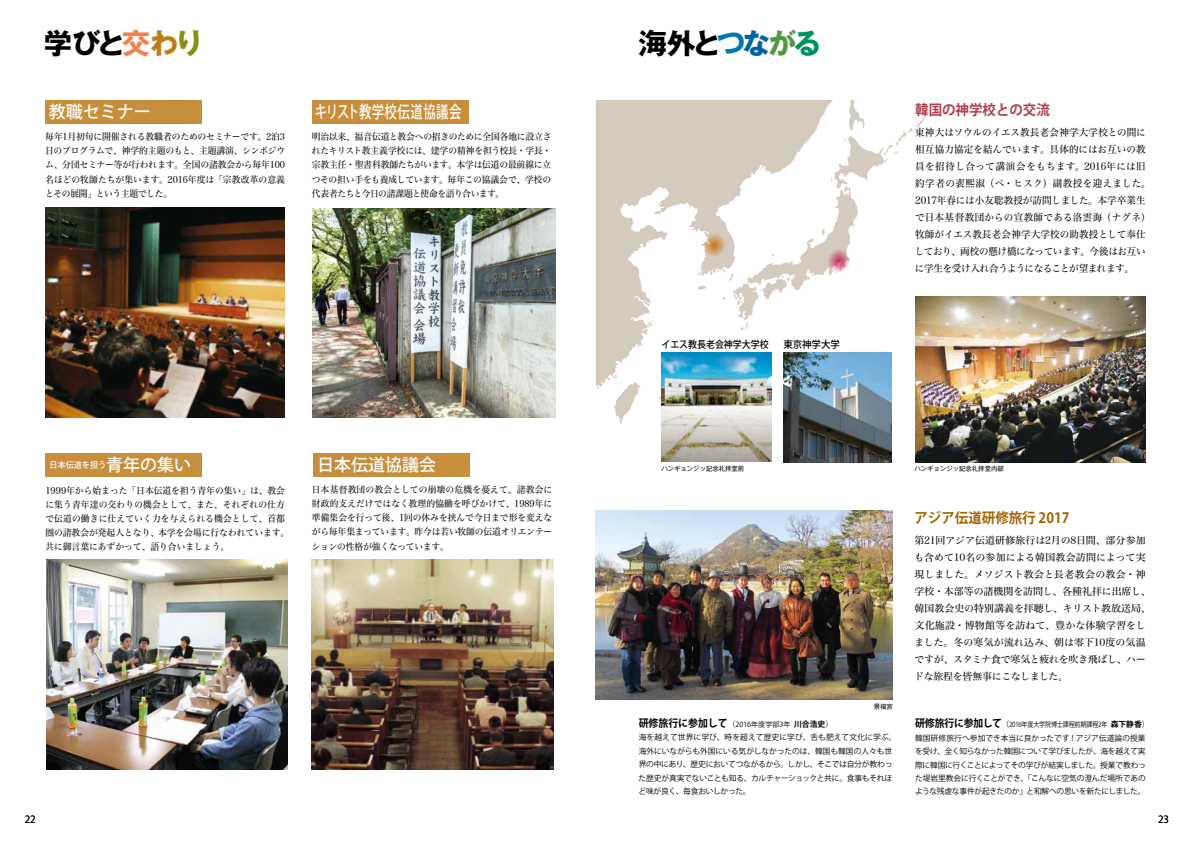
<style>
.page{position:relative;width:1191px;height:842px;background:#fff}
.page>*{position:absolute;margin:0;border:0;box-sizing:border-box;transform-origin:0 0}
.t1{font:700 28.3px "Gothic MB101 Pro";letter-spacing:-.1em;color:#000}
.t2{font:500 17px "Koz Go Pro";color:#fff}
.t3{font:500 17px "Koz Go Pro";letter-spacing:.025em;color:#fff;scale:.73 1}
.t4{font:700 14.2px "Koz Go Pro";color:#a46300;scale:.95 1}
.t5{font:700 14.2px "Koz Go Pro";color:#ae404d;scale:.95 1}
.t6{font:9.9px/17px "Hira Min Std W4";letter-spacing:.005em;color:#000;scale:.96 1}
.t7{font:9.9px/17px "Hira Min Std W4";letter-spacing:.005em;color:#000}
.t8{font:500 9.9px "Koz Go Pro";color:#000;scale:.9 1}
.t9{font:500 9.9px "Koz Go Pro";color:#000;scale:.95 1}
.t10{font:9.9px "Koz Go Pro";color:#000}
.t11{font:9.2px/14.2px "Hira Min Std W4";color:#000;text-align:justify;scale:.95 1}
.t12{font:500 8.5px "Koz Go Pro";color:#fff;scale:.95 1}
.t13{font:7.8px/13.5px "Koz Go Pro";letter-spacing:-.025em;color:#000;text-align:justify}
.t14{font:7.1px "Koz Go Pro";letter-spacing:-.02em;color:#000;scale:.85 1}
.t15{font:7.1px "Koz Go Pro";color:#000}
.t16{font:6.4px "Gothic MB101 Pro";color:#000}
.s1{color:#ef824c}
.s2{color:#bd7b19}
.s3{color:#888e11}
.s4{color:#0079b4}
.s5{color:#0063a3}
.s6{color:#519741}
.s7{color:#00925d}
.s8{font-size:17px}
.s9{font-weight:700;font-size:10.6px}
.s10{font-size:7.8px}
.s11{font-weight:700;font-size:7.8px}
</style>
<div class="page">
<svg style="left:596px;top:100px;width:343px;height:324px"></svg>
<img style="left:783px;top:353px;width:108px;height:109px">
<svg style="left:701px;top:231px;width:25px;height:27px"></svg>
<svg style="left:825px;top:247px;width:26px;height:27px"></svg>
<img style="left:915px;top:297px;width:230px;height:166px">
<img style="left:313px;top:208px;width:242px;height:210px">
<img style="left:661px;top:353px;width:110px;height:52px">
<svg style="left:661px;top:405px;width:110px;height:57px;background:#c8c3b9"></svg>
<img style="left:45px;top:207px;width:240px;height:211px">
<div style="left:45px;top:100px;width:157px;height:23px;background:#c78f3c"></div>
<div style="left:312px;top:100px;width:156px;height:23px;background:#c78f3c"></div>
<div style="left:45px;top:454px;width:157px;height:23px;background:#c78f3c"></div>
<img style="left:312px;top:560px;width:241px;height:210px">
<img style="left:46px;top:560px;width:241px;height:210px">
<div style="left:313px;top:454px;width:156px;height:23px;background:#c78f3c"></div>
<img style="left:595px;top:511px;width:297px;height:189px">
<h1 class="t1" style="left:44px;top:20px;width:161px">学びと<span class="s1">交</span><span class="s2">わ</span><span class="s3">り</span></h1>
<h1 class="t1" style="left:639px;top:20px;width:184px">海外と<span class="s4">つ</span><span class="s5">な</span><span class="s6">が</span><span class="s7">る</span></h1>
<h2 class="t2" style="left:49px;top:101px;width:104px">教職セミナー</h2>
<h2 class="t3" style="left:315px;top:101px;width:202px">キリスト教学校伝道協議会</h2>
<p class="t11" style="left:45px;top:129px;width:254px">毎年1月初旬に開催される教職者のためのセミナーです。2泊3日のプログラムで、神学的主題のもと、主題講演、シンポジウム、分団セミナー等が行われます。全国の諸教会から毎年100名ほどの牧師たちが集います。2016年度は「宗教改革の意義とその展開」という主題でした。</p>
<p class="t11" style="left:312px;top:129px;width:254px">明治以来、福音伝道と教会への招きのために全国各地に設立されたキリスト教主義学校には、建学の精神を担う校長・学長・宗教主任・聖書科教師たちがいます。本学は伝道の最前線に立つその担い手をも養成しています。毎年この協議会で、学校の代表者たちと今日の諸課題と使命を語り合います。</p>
<p class="t8" style="left:661px;top:337px;width:121px">イエス教長老会神学大学校</p>
<p class="t9" style="left:783px;top:337px;width:61px">東京神学大学</p>
<h3 class="t5" style="left:915px;top:100px;width:143px">韓国の神学校との交流</h3>
<p class="t6" style="left:914px;top:123px;width:247px">東神大はソウルのイエス教長老会神学大学校との間に相互協力協定を結んでいます。具体的にはお互いの教員を招待し合って講演会をもちます。2016年には旧約学者の裵煕淑（ペ・ヒスク）副教授を迎えました。<br>2017年春には小友聡教授が訪問しました。本学卒業生で日本基督教団からの宣教師である洛雲海（ナグネ）牧師がイエス教長老会神学大学校の助教授として奉仕しており、両校の懸け橋になっています。今後はお互いに学生を受け入れ合うようになることが望まれます。</p>
<p class="t12" style="left:50px;top:460px;width:151px">日本伝道を担う<span class="s8">青年の集い</span></p>
<p class="t11" style="left:45px;top:483px;width:258px;text-align:left">1999年から始まった「日本伝道を担う青年の集い」は、教会に集う青年達の交わりの機会として、また、それぞれの仕方で伝道の働きに仕えていく力を与えられる機会として、首都圏の諸教会が発起人となり、本学を会場に行なわれています。共に御言葉にあずかって、語り合いましょう。</p>
<h2 class="t2" style="left:317px;top:454px;width:121px">日本伝道協議会</h2>
<p class="t11" style="left:312px;top:482px;width:255px">日本基督教団の教会としての崩壊の危機を憂えて、諸教会に財政的支えだけではなく教理的恊働を呼びかけて、1989年に準備集会を行って後、1回の休みを挟んで今日まで形を変えながら毎年集まっています。昨今は若い牧師の伝道オリエンテーションの性格が強くなっています。</p>
<p class="t16" style="left:661px;top:463px;width:84px">ハンギョンジッ記念礼拝堂前</p>
<p class="t16" style="left:914px;top:463px;width:91px">ハンギョンジッ記念礼拝堂内部</p>
<p class="t16" style="left:873px;top:701px;width:21px">景福宮</p>
<p class="t15" style="left:639px;top:719px;width:196px"><span class="s9">研修旅行に参加して</span><span class="s10">（</span>2016年度学部3年 <span class="s11">川合浩史</span><span class="s10">）</span></p>
<p class="t13" style="left:638px;top:731px;width:259px;text-align:left">海を越えて世界に学び、時を超えて歴史に学び、舌も肥えて文化に学ぶ。海外にいながらも外国にいる気がしなかったのは、韓国も韓国の人々も世界の中にあり、歴史においてつながるから。しかし、そこでは自分が教わった歴史が真実でないことも知る、カルチャーショックと共に。食事もそれほど味が良く、毎食おいしかった。</p>
<h3 class="t4" style="left:914px;top:508px;width:165px">アジア伝道研修旅行 2017</h3>
<p class="t7" style="left:914px;top:531px;width:238px">第21回アジア伝道研修旅行は2月の8日間、部分参加も含めて10名の参加による韓国教会訪問によって実現しました。メソジスト教会と長老教会の教会・神学校・本部等の諸機関を訪問し、各種礼拝に出席し、韓国教会史の特別講義を拝聴し、キリスト教放送局、文化施設・博物館等を訪ねて、豊かな体験学習をしました。冬の寒気が流れ込み、朝は零下10度の気温ですが、スタミナ食で寒気と疲れを吹き飛ばし、ハードな旅程を皆無事にこなしました。</p>
<p class="t14" style="left:915px;top:720px;width:277px"><span class="s9">研修旅行に参加して</span><span class="s10">（</span>2016年度大学院博士課程前期課程2年 <span class="s11">森下静香</span><span class="s10">）</span></p>
<p class="t13" style="left:915px;top:731px;width:232px">韓国研修旅行へ参加でき本当に良かったです！アジア伝道論の授業を受け、全く知らなかった韓国について学びましたが、海を越えて実際に韓国に行くことによってその学びが結実しました。授業で教わった堤岩里教会に行くことができ、「こんなに空気の澄んだ場所であのような残虐な事件が起きたのか」と和解への思いを新たにしました。</p>
<p class="t10" style="left:25px;top:813px;width:12px">22</p>
<p class="t10" style="left:1158px;top:813px;width:12px">23</p>
</div>
